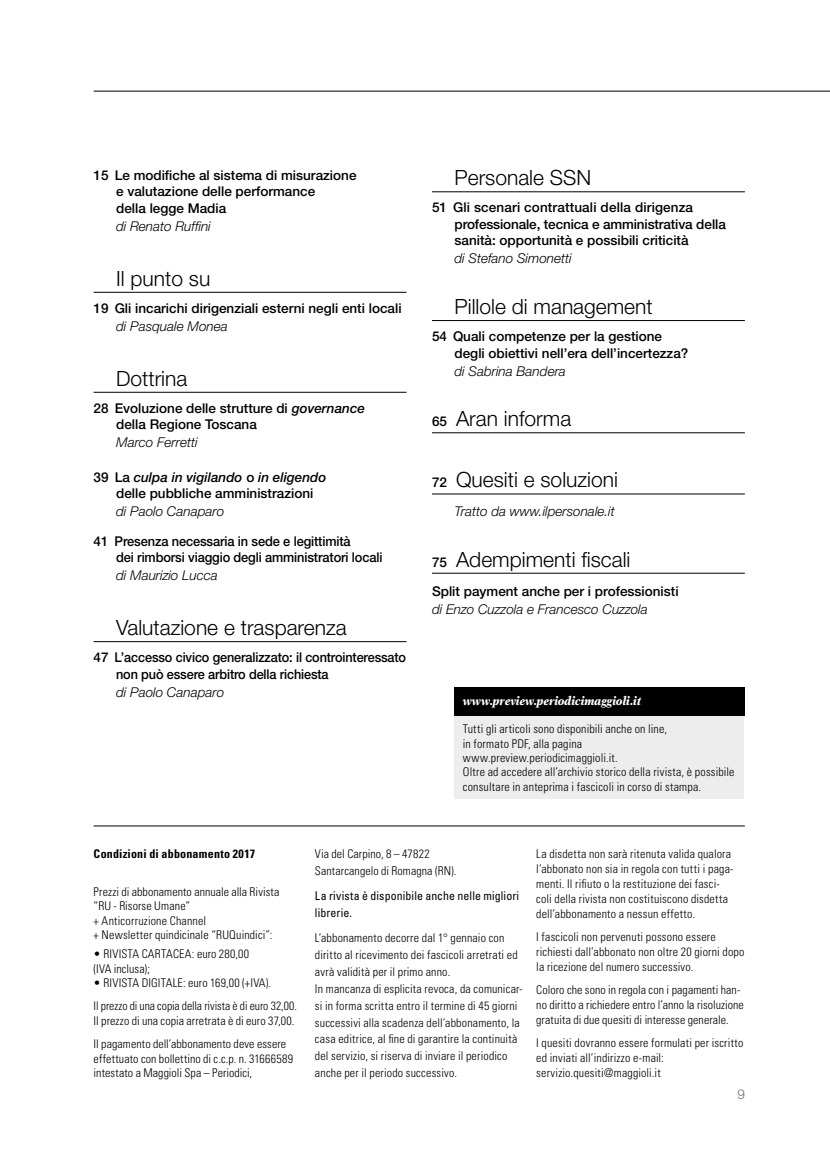
<style>
.page{position:relative;width:830px;height:1149px;background:#fff}
.page>*{position:absolute;margin:0;border:0;box-sizing:border-box;transform-origin:0 0}
.t1{font:300 21px "Helvetica Neue LT Std";color:#000}
.t2{font:500 13.5px/16.5px "Helvetica Neue LT Std";color:#000}
.t3{font:italic 300 13.5px "Helvetica Neue LT Std";color:#000}
.t4{font:300 13.5px "Helvetica Neue LT Std";color:#706f6f}
.t5{font:300 condensed 12px/14.9px "Univers LT Std";letter-spacing:.01em;color:#000}
.t6{font:condensed 12px/16.8px "Univers LT Std";letter-spacing:.01em;color:#000}
.t7{font:italic 900 12px "New Aster LT Std";letter-spacing:-.01em;color:#fff;scale:.88 1}
.t8{font:700 condensed 12px "Univers LT Std";letter-spacing:.015em;color:#000}
.s1{font-style:italic}
.s2{font-weight:500;font-size:13.5px}
</style>
<div class="page">
<hr style="left:94px;top:91px;width:735px;height:1px;background:#000">
<hr style="left:94px;top:825px;width:650px;height:1px;background:#000">
<div style="left:454px;top:687px;width:289px;height:112px;background:#ededed"></div>
<div style="left:454px;top:687px;width:290px;height:29px;background:#000"></div>
<hr style="left:94px;top:292px;width:312px;height:1px;background:#000">
<hr style="left:94px;top:392px;width:312px;height:1px;background:#000">
<hr style="left:94px;top:641px;width:312px;height:1px;background:#000">
<hr style="left:432px;top:191px;width:312px;height:1px;background:#000">
<hr style="left:432px;top:320px;width:312px;height:1px;background:#000">
<hr style="left:432px;top:432px;width:312px;height:1px;background:#000">
<hr style="left:432px;top:493px;width:312px;height:1px;background:#000">
<hr style="left:432px;top:572px;width:312px;height:1px;background:#000">
<p class="t2" style="left:116px;top:167px;width:242px;text-indent:-23px">15 Le modifiche al sistema di misurazione e valutazione delle performance<br>della legge Madia</p>
<p class="t3" style="left:116px;top:218px;width:96px">di Renato Ruffini</p>
<h1 class="t1" style="left:116px;top:265px;width:96px">Il punto su</h1>
<p class="t2" style="left:94px;top:299px;width:309px">19 Gli incarichi dirigenziali esterni negli enti locali</p>
<p class="t3" style="left:116px;top:318px;width:113px">di Pasquale Monea</p>
<h1 class="t1" style="left:116px;top:365px;width:73px">Dottrina</h1>
<p class="t2" style="left:116px;top:399px;width:250px;text-indent:-23px">28 Evoluzione delle strutture di <span class="s1">governance </span>della Regione Toscana</p>
<p class="t3" style="left:116px;top:434px;width:83px">Marco Ferretti</p>
<p class="t2" style="left:116px;top:468px;width:212px;text-indent:-23px">39 La <span class="s1">culpa in vigilando</span> o <span class="s1">in eligendo </span>delle pubbliche amministrazioni</p>
<p class="t3" style="left:116px;top:503px;width:110px">di Paolo Canaparo</p>
<p class="t2" style="left:116px;top:532px;width:268px;text-indent:-22px">41 Presenza necessaria in sede e legittimità<br>dei rimborsi viaggio degli amministratori locali</p>
<p class="t3" style="left:116px;top:567px;width:103px">di Maurizio Lucca</p>
<h1 class="t1" style="left:116px;top:614px;width:232px">Valutazione e trasparenza</h1>
<p class="t2" style="left:116px;top:648px;width:291px;text-indent:-22px">47 L’accesso civico generalizzato: il controinteressato non può essere arbitro della richiesta</p>
<p class="t3" style="left:116px;top:683px;width:110px">di Paolo Canaparo</p>
<h1 class="t1" style="left:454px;top:165px;width:138px">Personale SSN</h1>
<p class="t2" style="left:454px;top:199px;width:273px;text-indent:-23px">51 Gli scenari contrattuali della dirigenza professionale, tecnica e amministrativa della sanità: opportunità e possibili criticità</p>
<p class="t3" style="left:454px;top:250px;width:119px">di Stefano Simonetti</p>
<h1 class="t1" style="left:454px;top:293px;width:199px">Pillole di management</h1>
<p class="t2" style="left:454px;top:328px;width:235px;text-indent:-23px">54 Quali competenze per la gestione degli obiettivi nell’era dell’incertezza?</p>
<p class="t3" style="left:454px;top:363px;width:113px">di Sabrina Bandera</p>
<h1 class="t1" style="left:432px;top:406px;width:141px"><span class="s2">65</span> Aran informa</h1>
<h1 class="t1" style="left:432px;top:467px;width:187px"><span class="s2">72</span> Quesiti e soluzioni</h1>
<p class="t3" style="left:454px;top:503px;width:162px">Tratto da www.ilpersonale.it</p>
<h1 class="t1" style="left:432px;top:546px;width:200px"><span class="s2">75</span> Adempimenti fiscali</h1>
<p class="t2" style="left:432px;top:582px;width:248px">Split payment anche per i professionisti</p>
<p class="t3" style="left:432px;top:601px;width:217px">di Enzo Cuzzola e Francesco Cuzzola</p>
<p class="t7" style="left:462px;top:693px;width:204px">www.preview.periodicimaggioli.it</p>
<p class="t5" style="left:462px;top:721px;width:273px;line-height:14.4px">Tutti gli articoli sono disponibili anche on line,<br>in formato PDF, alla pagina www.preview.periodicimaggioli.it.<br>Oltre ad accedere all’archivio storico della rivista, è possibile consultare in anteprima i fascicoli in corso di stampa.</p>
<p class="t8" style="left:94px;top:846px;width:163px">Condizioni di abbonamento 2017</p>
<p class="t5" style="left:94px;top:883px;width:187px">Prezzi di abbonamento annuale alla Rivista “RU - Risorse Umane”<br>+ Anticorruzione Channel<br>+ Newsletter quindicinale “RUQuindici”:</p>
<p class="t5" style="left:94px;top:946px;width:157px">• RIVISTA CARTACEA: euro 280,00 (IVA inclusa);</p>
<p class="t5" style="left:94px;top:971px;width:205px;line-height:23.1px">• RIVISTA DIGITALE: euro 169,00 (+IVA).<br>Il prezzo di una copia della rivista è di euro 32,00.</p>
<p class="t5" style="left:94px;top:1008px;width:202px;line-height:23.1px">Il prezzo di una copia arretrata è di euro 37,00.<br>Il pagamento dell’abbonamento deve essere</p>
<p class="t5" style="left:94px;top:1050px;width:201px">effettuato con bollettino di c.c.p. n. 31666589 intestato a Maggioli Spa – Periodici,</p>
<p class="t5" style="left:315px;top:845px;width:143px;line-height:16.8px">Via del Carpino, 8 – 47822<br>Santarcangelo di Romagna (RN).</p>
<p class="t6" style="left:315px;top:887px;width:206px">La rivista è disponibile anche nelle migliori librerie.</p>
<p class="t5" style="left:315px;top:929px;width:209px;line-height:16.8px">L’abbonamento decorre dal 1° gennaio con diritto al ricevimento dei fascicoli arretrati ed avrà validità per il primo anno.<br>In mancanza di esplicita revoca, da comunicar&shy;si in forma scritta entro il termine di 45 giorni successivi alla scadenza dell’abbonamento, la casa editrice, al fine di garantire la continuità del servizio, si riserva di inviare il periodico anche per il periodo successivo.</p>
<p class="t5" style="left:536px;top:846px;width:199px">La disdetta non sarà ritenuta valida qualora l’abbonato non sia in regola con tutti i paga&shy;menti. Il rifiuto o la restituzione dei fasci&shy;coli della rivista non costituiscono disdetta dell’abbonamento a nessun effetto.</p>
<p class="t5" style="left:536px;top:929px;width:210px">I fascicoli non pervenuti possono essere richiesti dall’abbonato non oltre 20 giorni dopo la ricezione del numero successivo.</p>
<p class="t5" style="left:536px;top:982px;width:209px">Coloro che sono in regola con i pagamenti han&shy;no diritto a richiedere entro l’anno la risoluzione gratuita di due quesiti di interesse generale.</p>
<p class="t5" style="left:536px;top:1035px;width:209px">I quesiti dovranno essere formulati per iscritto ed inviati all’indirizzo e-mail: servizio.quesiti@maggioli.it</p>
<p class="t4" style="left:737px;top:1085px;width:9px">9</p>
</div>
